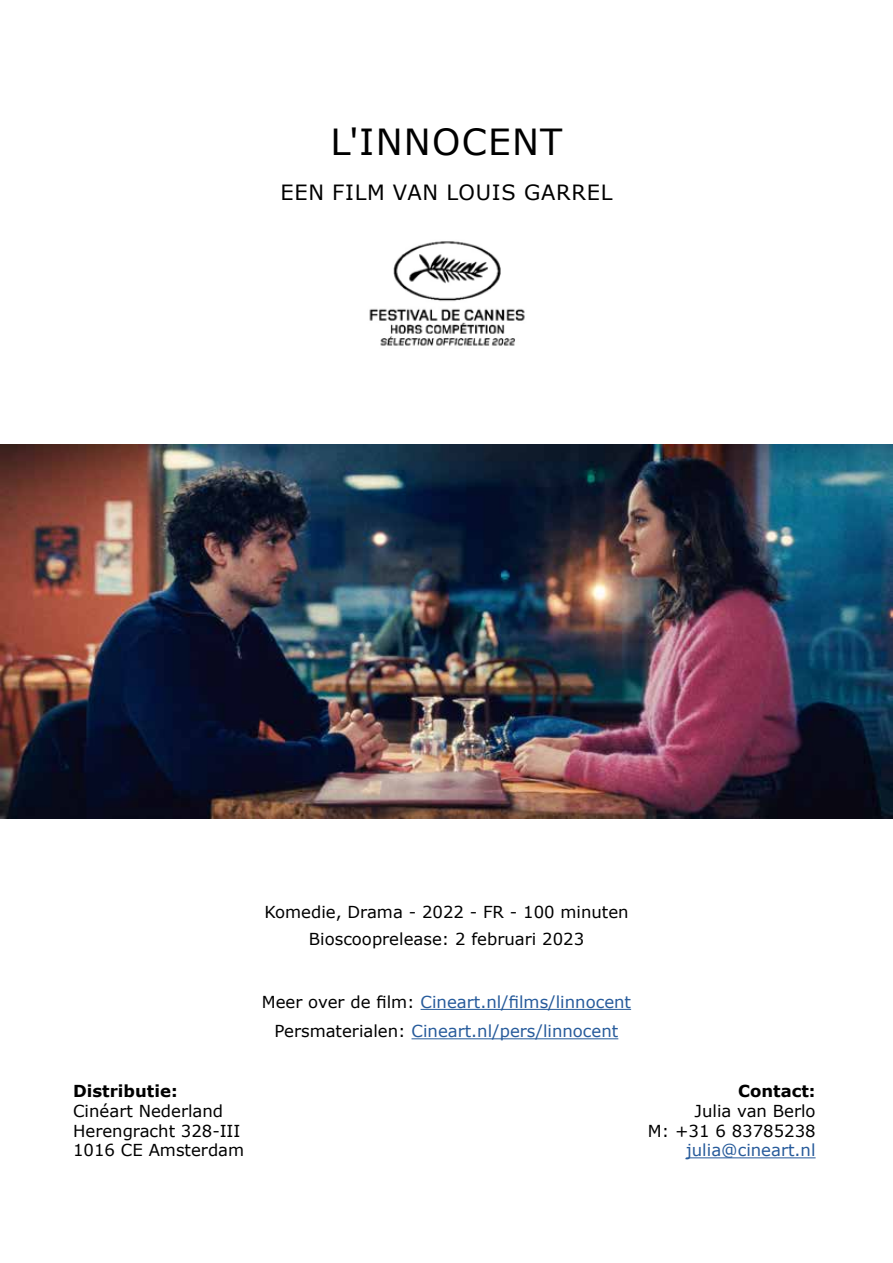
<style>
.page{position:relative;width:893px;height:1263px;background:#fff}
.page>*{position:absolute;margin:0;border:0;box-sizing:border-box;transform-origin:0 0}
.t1{font:36px "Verdana";letter-spacing:.035em;color:#000}
.t2{font:21px "Verdana";letter-spacing:.035em;color:#000}
.t3{font:16.5px/19.8px "Verdana";color:#000}
.t4{font:16.5px/29.4px "Verdana";color:#275b9b;text-align:center}
.t5{font:700 16.5px "Verdana";color:#000}
.s1{color:#000}
</style>
<div class="page">
<hr style="left:686px;top:1157px;width:130px;height:1px;background:#275b9b">
<hr style="left:421px;top:1009px;width:210px;height:1px;background:#275b9b">
<hr style="left:411px;top:1038px;width:207px;height:1px;background:#275b9b">
<img style="left:0;top:444px;width:893px;height:375px">
<img style="left:369px;top:241px;width:156px;height:105px">
<h1 class="t1" style="left:330px;top:117px;width:234px">L'INNOCENT</h1>
<p class="t2" style="left:280px;top:178px;width:334px">EEN FILM VAN LOUIS GARREL</p>
<p class="t5" style="left:73px;top:1079px;width:106px">Distributie:</p>
<p class="t3" style="left:73px;top:1101px;width:173px">Cinéart Nederland<br>Herengracht 328-III<br>1016 CE Amsterdam</p>
<p class="t3" style="left:264px;top:901px;width:366px">Komedie, Drama - 2022 - FR - 100 minuten</p>
<p class="t3" style="left:309px;top:929px;width:277px">Bioscooprelease: 2 februari 2023</p>
<p class="t4" style="left:262px;top:987px;width:371px"><span class="s1">Meer over de film:</span> Cineart.nl/films/linnocent<br><span class="s1">Persmaterialen:</span> Cineart.nl/pers/linnocent</p>
<p class="t5" style="left:738px;top:1079px;width:79px">Contact:</p>
<p class="t3" style="left:648px;top:1101px;width:169px;text-align:right">Julia van Berlo<br>M: +31 6 83785238</p>
<p class="t4" style="left:686px;top:1135px;width:131px">julia@cineart.nl</p>
</div>
